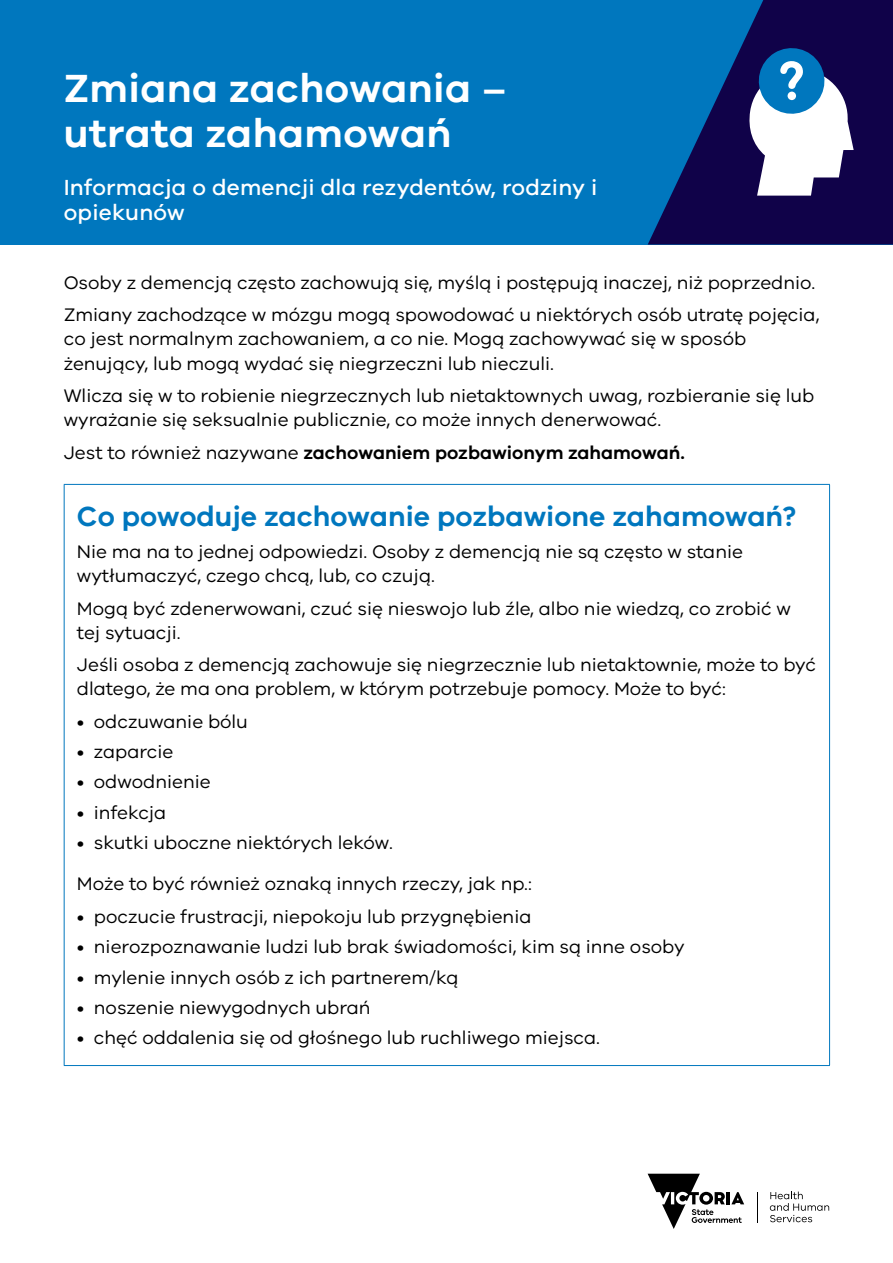
<style>
.page{position:relative;width:893px;height:1263px;background:#fff}
.page>*{position:absolute;margin:0;border:0;box-sizing:border-box;transform-origin:0 0}
.t1{font:600 40.5px/45px "VIC";letter-spacing:.01em;color:#fff}
.t2{font:600 28.5px "VIC";color:#0077be}
.t3{font:500 22.5px/25.5px "VIC";letter-spacing:.01em;color:#fff}
.t4{font:18.75px/24px "VIC";color:#000}
.t5{font:600 18.75px "VIC";color:#000}
.s1{font-weight:400}
</style>
<div class="page">
<svg style="left:648px;top:1174px;width:96px;height:55px"></svg>
<hr style="left:757px;top:1192px;width:1px;height:31px;background:#000">
<svg style="left:770px;top:1191px;width:59px;height:31px"></svg>
<div style="left:0;top:0;width:893px;height:244px;background:#0077be"></div>
<svg style="left:648px;top:0;width:245px;height:244px;fill:#100249"></svg>
<svg style="left:747px;top:43px;width:107px;height:153px"></svg>
<hr style="left:64px;top:484px;width:766px;height:1px;background:#0077be">
<hr style="left:64px;top:485px;width:1px;height:580px;background:#0077be">
<hr style="left:829px;top:485px;width:1px;height:580px;background:#0077be">
<hr style="left:64px;top:1065px;width:766px;height:1px;background:#0077be">
<h1 class="t1" style="left:64px;top:64px;width:445px">Zmiana zachowania – utrata zahamowań</h1>
<p class="t3" style="left:64px;top:174px;width:535px">Informacja o demencji dla rezydentów, rodziny i opiekunów</p>
<p class="t4" style="left:64px;top:266px;width:757px;line-height:32.5px">Osoby z demencją często zachowują się, myślą i postępują inaczej, niż poprzednio.<br>Zmiany zachodzące w mózgu mogą spowodować u niektórych osób utratę pojęcia,</p>
<p class="t4" style="left:64px;top:327px;width:684px">co jest normalnym zachowaniem, a co nie. Mogą zachowywać się w sposób żenujący, lub mogą wydać się niegrzeczni lub nieczuli.</p>
<p class="t4" style="left:64px;top:383px;width:752px">Wlicza się w to robienie niegrzecznych lub nietaktownych uwag, rozbieranie się lub wyrażanie się seksualnie publicznie, co może innych denerwować.</p>
<p class="t5" style="left:64px;top:441px;width:623px"><span class="s1">Jest to również nazywane</span> zachowaniem pozbawionym zahamowań.</p>
<h2 class="t2" style="left:77px;top:499px;width:721px">Co powoduje zachowanie pozbawione zahamowań?</h2>
<p class="t4" style="left:77px;top:539px;width:668px">Nie ma na to jednej odpowiedzi. Osoby z demencją nie są często w stanie wytłumaczyć, czego chcą, lub, co czują.</p>
<p class="t4" style="left:77px;top:596px;width:715px">Mogą być zdenerwowani, czuć się nieswojo lub źle, albo nie wiedzą, co zrobić w tej sytuacji.</p>
<p class="t4" style="left:77px;top:652px;width:741px">Jeśli osoba z demencją zachowuje się niegrzecznie lub nietaktownie, może to być dlatego, że ma ona problem, w którym potrzebuje pomocy. Może to być:</p>
<p class="t4" style="left:77px;top:709px;width:173px">• odczuwanie bólu</p>
<p class="t4" style="left:77px;top:739px;width:98px">• zaparcie</p>
<p class="t4" style="left:77px;top:770px;width:135px">• odwodnienie</p>
<p class="t4" style="left:77px;top:800px;width:91px">• infekcja</p>
<p class="t4" style="left:77px;top:822px;width:456px;line-height:41px">• skutki uboczne niektórych leków.<br>Może to być również oznaką innych rzeczy, jak np.:</p>
<p class="t4" style="left:77px;top:904px;width:456px">• poczucie frustracji, niepokoju lub przygnębienia</p>
<p class="t4" style="left:77px;top:934px;width:609px">• nierozpoznawanie ludzi lub brak świadomości, kim są inne osoby</p>
<p class="t4" style="left:77px;top:965px;width:383px">• mylenie innych osób z ich partnerem/ką</p>
<p class="t4" style="left:77px;top:995px;width:295px">• noszenie niewygodnych ubrań</p>
<p class="t4" style="left:77px;top:1025px;width:525px">• chęć oddalenia się od głośnego lub ruchliwego miejsca.</p>
</div>
